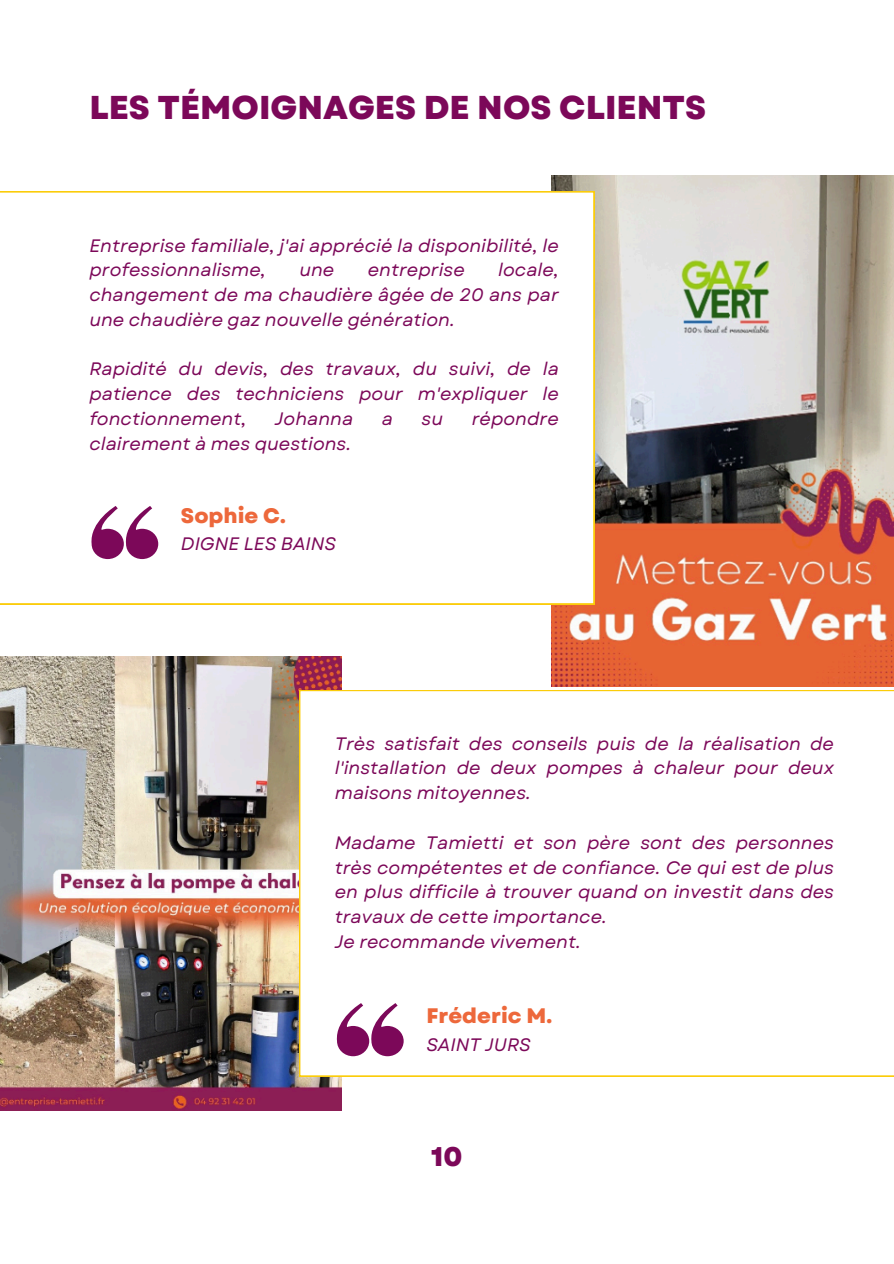
<style>
.page{position:relative;width:894px;height:1264px;background:#fff}
.page>*{position:absolute;margin:0;border:0;box-sizing:border-box;transform-origin:0 0}
.t1{font:800 33px "Garet";color:#7c0859}
.t2{font:800 27px "Garet";color:#7c0859}
.t3{font:800 21px "Garet";color:#ed683b}
.t4{font:italic 18px/24.8px "Garet";color:#7c0859;text-align:justify}
</style>
<div class="page">
<img style="left:0;top:656px;width:341px;height:454px">
<svg style="left:299px;top:690px;width:594px;height:386px"></svg>
<svg style="left:335px;top:1003px;width:68px;height:53px"></svg>
<img style="left:551px;top:176px;width:342px;height:510px">
<svg style="left:0;top:191px;width:594px;height:413px"></svg>
<svg style="left:90px;top:506px;width:68px;height:53px"></svg>
<h2 class="t1" style="left:89px;top:84px;width:618px">LES TÉMOIGNAGES DE NOS CLIENTS</h2>
<p class="t4" style="left:89px;top:233px;width:471px">Entreprise familiale, j'ai apprécié la disponibilité, le professionnalisme,</p>
<p class="t4" style="left:89px;top:258px;width:471px;text-indent:409px">locale, changement de ma chaudière âgée de 20 ans par une chaudière gaz nouvelle génération.</p>
<p class="t4" style="left:89px;top:357px;width:471px">Rapidité du devis, des travaux, du suivi, de la patience des techniciens pour m'expliquer le fonctionnement,</p>
<p class="t4" style="left:299px;top:258px;width:37px">une</p>
<p class="t4" style="left:367px;top:258px;width:98px">entreprise</p>
<p class="t4" style="left:275px;top:406px;width:80px">Johanna</p>
<p class="t4" style="left:381px;top:406px;width:13px">a</p>
<p class="t4" style="left:421px;top:406px;width:23px">su</p>
<p class="t4" style="left:471px;top:406px;width:89px">répondre</p>
<p class="t4" style="left:89px;top:431px;width:263px">clairement à mes questions.</p>
<p class="t3" style="left:181px;top:500px;width:106px">Sophie C.</p>
<p class="t4" style="left:181px;top:532px;width:157px">DIGNE LES BAINS</p>
<p class="t4" style="left:334px;top:731px;width:500px">Très satisfait des conseils puis de la réalisation de l'installation de deux pompes à chaleur pour deux maisons mitoyennes.</p>
<h2 class="t4" style="left:334px;top:830px;width:500px">Madame Tamietti et son père sont des personnes très compétentes et de confiance. Ce qui est de plus en plus difficile à trouver quand on investit dans des travaux de cette importance.</h2>
<h3 class="t4" style="left:334px;top:929px;width:247px">Je recommande vivement.</h3>
<p class="t3" style="left:426px;top:1000px;width:127px">Fréderic M.</p>
<p class="t4" style="left:426px;top:1032px;width:106px">SAINT JURS</p>
<h1 class="t2" style="left:431px;top:1137px;width:33px">10</h1>
</div>
